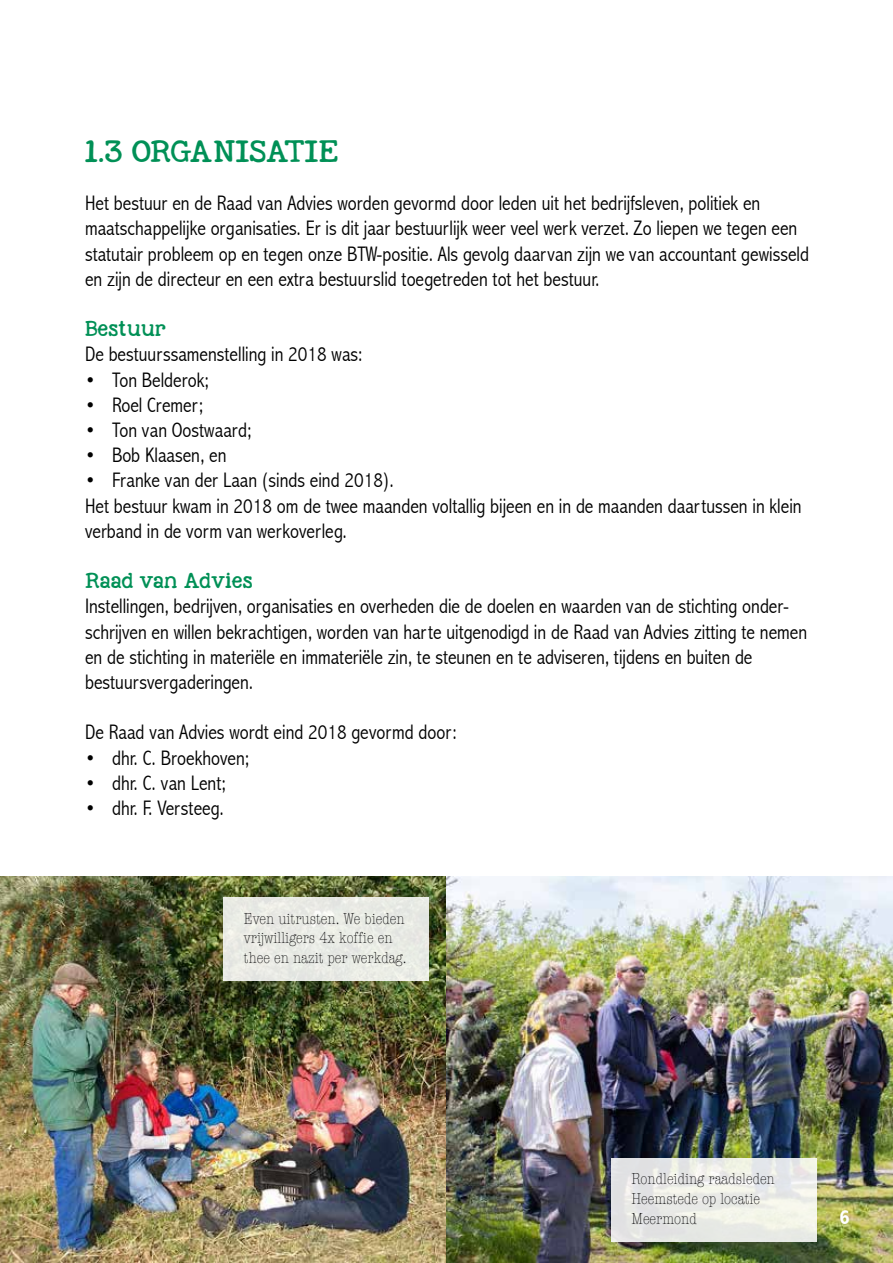
<style>
.page{position:relative;width:893px;height:1263px;background:#fff}
.page>*{position:absolute;margin:0;border:0;box-sizing:border-box;transform-origin:0 0}
.t1{font:22.5px "KG Nextto Me Solid";letter-spacing:-.02em;color:#009056}
.t2{font:300 condensed 21px/25.2px "Abadi";color:#000}
.t3{font:700 condensed 21px "Abadi";color:#fff}
.t4{font:300 condensed 16.5px/19.8px "American Typewriter";color:#020203}
.t5{font:15.75px "KG Nextto Me Solid";color:#009056}
</style>
<div class="page">
<img style="left:1px;top:877px;width:892px;height:386px">
<div style="left:224px;top:897px;width:205px;height:84px;background:#e9ebe5"></div>
<div style="left:611px;top:1158px;width:205px;height:83px;background:linear-gradient(to bottom,#eaebe9,#eaebe5)"></div>
<p class="t1" style="left:85px;top:135px;width:254px">1.3 ORGANISATIE</p>
<p class="t2" style="left:85px;top:191px;width:725px">Het bestuur en de Raad van Advies worden gevormd door leden uit het bedrijfsleven, politiek en maatschappelijke organisaties. Er is dit jaar bestuurlijk weer veel werk verzet. Zo liepen we tegen een statutair probleem op en tegen onze BTW-positie. Als gevolg daarvan zijn we van accountant gewisseld en zijn de directeur en een extra bestuurslid toegetreden tot het bestuur.</p>
<p class="t5" style="left:85px;top:317px;width:83px">Bestuur</p>
<p class="t2" style="left:85px;top:342px;width:279px">De bestuurssamenstelling in 2018 was:</p>
<p class="t2" style="left:85px;top:367px;width:125px">• Ton Belderok;</p>
<p class="t2" style="left:85px;top:392px;width:119px">• Roel Cremer;</p>
<p class="t2" style="left:85px;top:417px;width:168px">• Ton van Oostwaard;</p>
<p class="t2" style="left:85px;top:443px;width:143px">• Bob Klaasen, en</p>
<p class="t2" style="left:85px;top:468px;width:718px">• Franke van der Laan (sinds eind 2018).<br>Het bestuur kwam in 2018 om de twee maanden voltallig bijeen en in de maanden daartussen in klein verband in de vorm van werkoverleg.</p>
<p class="t5" style="left:85px;top:569px;width:169px">Raad van Advies</p>
<p class="t2" style="left:85px;top:594px;width:724px">Instellingen, bedrijven, organisaties en overheden die de doelen en waarden van de stichting onder&shy;schrijven en willen bekrachtigen, worden van harte uitgenodigd in de Raad van Advies zitting te nemen en de stichting in materiële en immateriële zin, te steunen en te adviseren, tijdens en buiten de bestuursvergaderingen.</p>
<p class="t2" style="left:85px;top:720px;width:373px">De Raad van Advies wordt eind 2018 gevormd door:</p>
<p class="t2" style="left:85px;top:745px;width:166px">• dhr. C. Broekhoven;</p>
<p class="t2" style="left:85px;top:770px;width:142px">• dhr. C. van Lent;</p>
<p class="t2" style="left:85px;top:795px;width:140px">• dhr. F. Versteeg.</p>
<p class="t4" style="left:244px;top:908px;width:164px">Even uitrusten. We bieden vrijwilligers 4x koffie en thee en nazit per werkdag.</p>
<p class="t4" style="left:631px;top:1169px;width:145px">Rondleiding raadsleden<br>Heemstede op locatie<br>Meermond</p>
<p class="t3" style="left:839px;top:1204px;width:12px">6</p>
</div>
